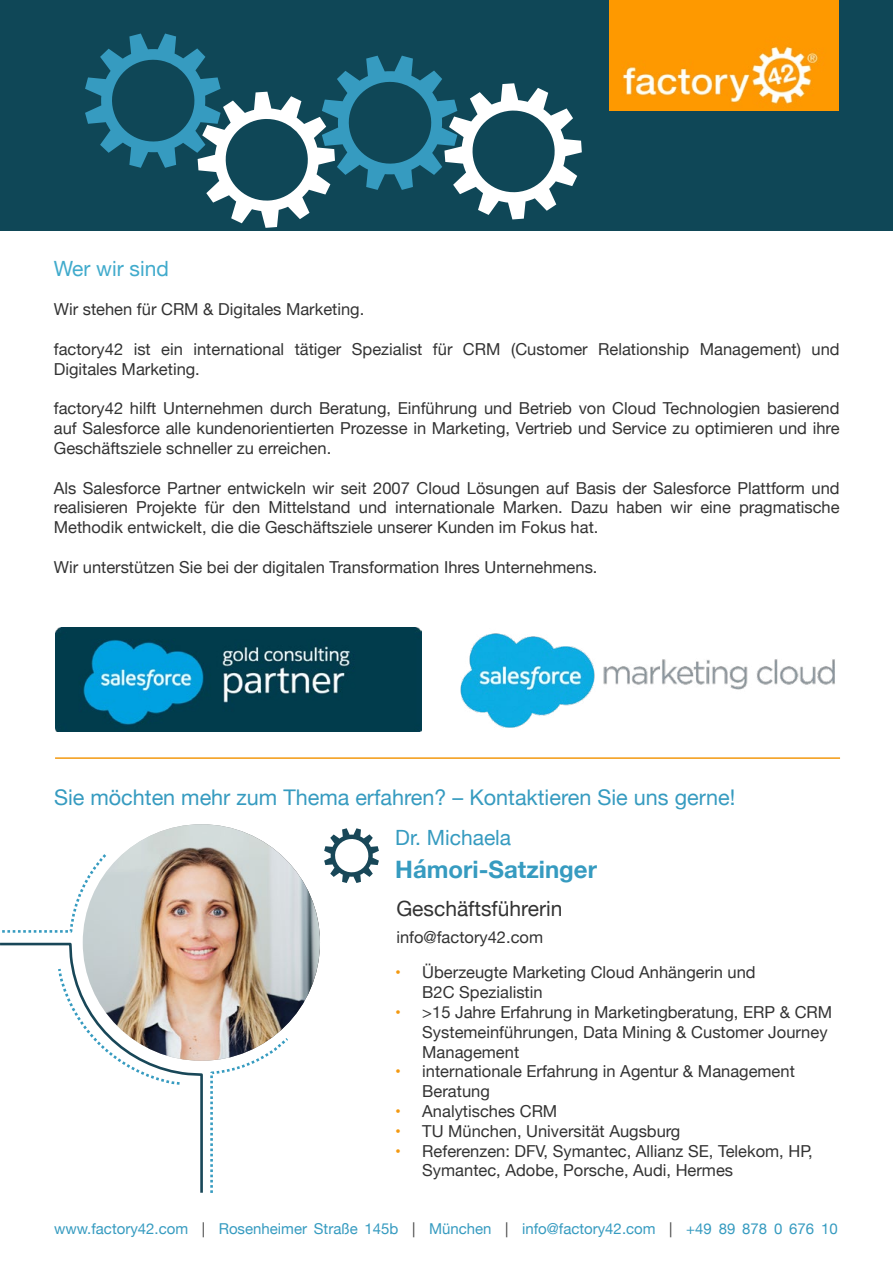
<style>
.page{position:relative;width:893px;height:1263px;background:#fff}
.page>*{position:absolute;margin:0;border:0;box-sizing:border-box;transform-origin:0 0}
.t1{font:700 24px "Helvetica Neue";color:#369bc0}
.t2{font:21.6px "Helvetica Neue";color:#369bc0}
.t3{font:21px "Helvetica Neue";color:#333}
.t4{font:21px "Helvetica Neue";color:#369bc0}
.t5{font:21px "Helvetica Neue";color:#41abcc}
.t6{font:16.5px/19.8px "Helvetica Neue";color:#333}
.t7{font:15px "Helvetica Neue";color:#369bc0}
.s1{color:#f39911}
.s2{color:#3e3e3e}
.s3{font-size:18px;color:#fff}
</style>
<div class="page">
<div style="left:0;top:0;width:893px;height:231px;background:#0f4757"></div>
<img style="left:610px;top:0;width:228px;height:111px">
<img style="left:55px;top:627px;width:367px;height:105px">
<hr style="left:55px;top:757px;width:785px;height:2px;background:#f39911">
<svg style="left:85px;top:34px;width:497px;height:194px"></svg>
<img style="left:460px;top:633px;width:375px;height:95px">
<img style="left:83px;top:824px;width:237px;height:237px;border-radius:118px">
<svg style="left:324px;top:828px;width:55px;height:55px"></svg>
<svg style="left:2px;top:854px;width:105px;height:79px"></svg>
<svg style="left:210px;top:1038px;width:78px;height:155px"></svg>
<svg style="left:0;top:943px;width:203px;height:250px"></svg>
<p class="t5" style="left:54px;top:253px;width:117px">Wer wir sind</p>
<p class="t6" style="left:54px;top:300px;width:312px">Wir stehen für CRM &amp; Digitales Marketing.</p>
<p class="t6" style="left:54px;top:340px;width:787px">factory42 ist ein international tätiger Spezialist für CRM (Customer Relationship Management) und<br>Digitales Marketing.</p>
<p class="t6" style="left:54px;top:399px;width:787px;text-align:justify">factory42 hilft Unternehmen durch Beratung, Einführung und Betrieb von Cloud Technologien basierend auf Salesforce alle kundenorientierten Prozesse in Marketing, Vertrieb und Service zu optimieren und ihre Geschäftsziele schneller zu erreichen.</p>
<p class="t6" style="left:54px;top:479px;width:787px;text-align:justify">Als Salesforce Partner entwickeln wir seit 2007 Cloud Lösungen auf Basis der Salesforce Plattform und realisieren Projekte für den Mittelstand und internationale Marken. Dazu haben wir eine pragmatische Methodik entwickelt, die die Geschäftsziele unserer Kunden im Fokus hat.</p>
<p class="t6" style="left:54px;top:558px;width:545px">Wir unterstützen Sie bei der digitalen Transformation Ihres Unternehmens.</p>
<h2 class="t2" style="left:54px;top:782px;width:683px">Sie möchten mehr zum Thema erfahren? – Kontaktieren Sie uns gerne!</h2>
<p class="t4" style="left:395px;top:822px;width:117px">Dr. Michaela</p>
<h1 class="t1" style="left:395px;top:851px;width:203px">Hámori-Satzinger</h1>
<p class="t3" style="left:396px;top:893px;width:168px">Geschäftsführerin</p>
<p class="t6" style="left:396px;top:928px;width:148px">info@factory42.com</p>
<p class="t6" style="left:422px;top:964px;width:335px;text-indent:-27px"><span class="s1">•</span> Überzeugte Marketing Cloud Anhängerin und<br>B2C Spezialistin</p>
<p class="t6" style="left:422px;top:1003px;width:411px;text-indent:-27px"><span class="s1">•</span> &gt;15 Jahre Erfahrung in Marketingberatung, ERP &amp; CRM<br>Systemeinführungen, Data Mining &amp; Customer Journey<br>Management</p>
<p class="t6" style="left:422px;top:1063px;width:374px;text-indent:-27px"><span class="s1">•</span> internationale Erfahrung in Agentur &amp; Management<br>Beratung</p>
<p class="t6" style="left:395px;top:1102px;width:164px"><span class="s1">•</span> Analytisches CRM</p>
<p class="t6" style="left:395px;top:1122px;width:287px"><span class="s1">•</span> TU München, Universität Augsburg</p>
<p class="t6" style="left:422px;top:1142px;width:392px;text-indent:-27px"><span class="s1">•</span> Referenzen: DFV, Symantec, Allianz SE, Telekom, HP,<br>Symantec, Adobe, Porsche, Audi, Hermes</p>
<p class="t7" style="left:54px;top:1218px;width:785px">www.factory42.com <span class="s2">|</span> Rosenheimer Straße 145b <span class="s2">|</span> München <span class="s2">|</span> info@factory42.com <span class="s2">|</span> +49 89 878 0 676 10<span class="s3">4</span></p>
</div>
